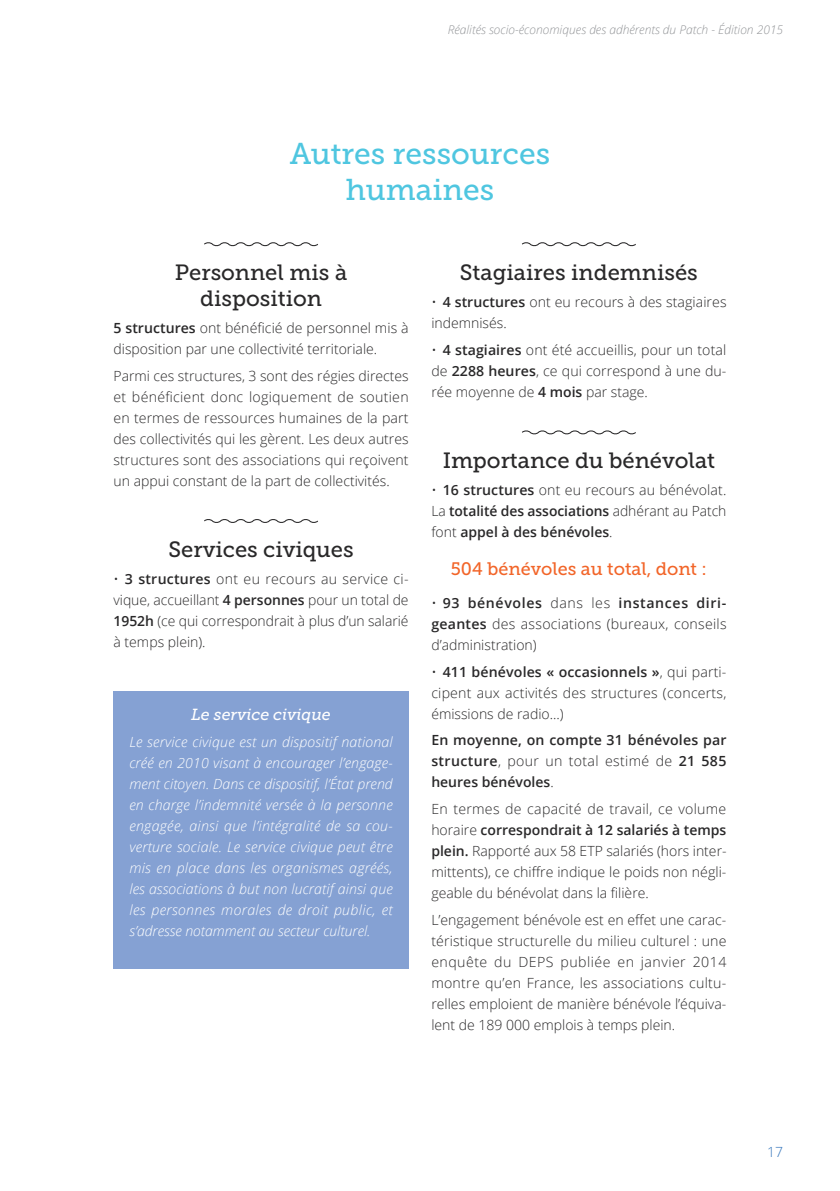
<style>
.page{position:relative;width:840px;height:1191px;background:#fff}
.page>*{position:absolute;margin:0;border:0;box-sizing:border-box;transform-origin:0 0}
.t1{font:30px/36px "Museo Slab 500";color:#4fc6e0;text-align:center}
.t2{font:22px/26px "Museo Slab 500";color:#292829;text-align:center}
.t3{font:18px "Museo Slab 500";color:#f26529}
.t4{font:italic 16px "Museo Slab 500";color:#fff}
.t5{font:300 14px/21px "Open Sans";color:#292829;text-align:justify}
.t6{font:italic 300 14px/21px "Open Sans";color:#fff;text-align:justify}
.t7{font:600 14px/21px "Open Sans";color:#292829;text-align:justify}
.t8{font:300 14px "Open Sans";color:#3777bc}
.t9{font:italic 300 12px "Open Sans";color:#939598}
.s1{font-weight:600}
.s2{font-weight:300}
</style>
<div class="page">
<div style="left:113px;top:691px;width:295px;height:277px;background:#85a1d3"></div>
<svg style="left:204px;top:242px;width:114px;height:5px"></svg>
<svg style="left:204px;top:519px;width:114px;height:4px"></svg>
<svg style="left:522px;top:242px;width:114px;height:5px"></svg>
<svg style="left:522px;top:430px;width:114px;height:5px"></svg>
<p class="t9" style="left:447px;top:21px;width:337px">Réalités socio-économiques des adhérents du Patch - Édition 2015</p>
<h1 class="t1" style="left:289px;top:136px;width:262px">Autres ressources humaines</h1>
<h2 class="t2" style="left:175px;top:260px;width:174px">Personnel mis à disposition</h2>
<p class="t5" style="left:113px;top:317px;width:296px"><span class="s1">5 structures</span> ont bénéficié de personnel mis à disposition par une collectivité territoriale.</p>
<p class="t5" style="left:113px;top:365px;width:296px">Parmi ces structures, 3 sont des régies directes et bénéficient donc logiquement de soutien en termes de ressources humaines de la part des collectivités qui les gèrent. Les deux autres structures sont des associations qui reçoivent un appui constant de la part de collectivités.</p>
<h2 class="t2" style="left:168px;top:536px;width:187px">Services civiques</h2>
<p class="t5" style="left:113px;top:568px;width:296px">• <span class="s1">3 structures</span> ont eu recours au service ci&shy;vique, accueillant <span class="s1">4 personnes</span> pour un total de <span class="s1">1952h</span> (ce qui correspondrait à plus d’un salarié à temps plein).</p>
<p class="t4" style="left:191px;top:706px;width:141px">Le service civique</p>
<p class="t6" style="left:129px;top:731px;width:265px">Le service civique est un dispositif national créé en 2010 visant à encourager l’engage&shy;ment citoyen. Dans ce dispositif, l’État prend en charge l’indemnité versée à la personne engagée, ainsi que l’intégralité de sa cou&shy;verture sociale. Le service civique peut être mis en place dans les organismes agréés, les associations à but non lucratif ainsi que les personnes morales de droit public, et s’adresse notamment au secteur culturel.</p>
<h2 class="t2" style="left:459px;top:260px;width:239px">Stagiaires indemnisés</h2>
<p class="t5" style="left:431px;top:291px;width:296px">• <span class="s1">4 structures</span> ont eu recours à des stagiaires indemnisés.</p>
<p class="t5" style="left:431px;top:339px;width:296px">• <span class="s1">4 stagiaires</span> ont été accueillis, pour un total de <span class="s1">2288 heures</span>, ce qui correspond à une du&shy;rée moyenne de <span class="s1">4 mois</span> par stage.</p>
<h2 class="t2" style="left:442px;top:448px;width:274px">Importance du bénévolat</h2>
<p class="t7" style="left:431px;top:479px;width:296px"><span class="s2">•</span> 16 structures <span class="s2">ont eu recours au bénévolat.<br>La</span> totalité des associations <span class="s2">adhérant au Patch font</span> appel à des bénévoles<span class="s2">.</span></p>
<p class="t3" style="left:450px;top:559px;width:257px">504 bénévoles au total, dont :</p>
<p class="t5" style="left:431px;top:592px;width:296px">• <span class="s1">93 bénévoles</span> dans les <span class="s1">instances diri&shy;geantes</span> des associations (bureaux, conseils d’administration)</p>
<p class="t5" style="left:431px;top:660px;width:296px">• <span class="s1">411 bénévoles « occasionnels »</span>, qui parti&shy;cipent aux activités des structures (concerts, émissions de radio…)</p>
<p class="t7" style="left:431px;top:729px;width:296px">En moyenne, on compte 31 bénévoles par structure<span class="s2">, pour un total estimé de</span> 21 585 heures bénévoles<span class="s2">.</span></p>
<p class="t5" style="left:431px;top:798px;width:296px">En termes de capacité de travail, ce volume horaire <span class="s1">correspondrait à 12 salariés à temps plein.</span> Rapporté aux 58 ETP salariés (hors inter&shy;mittents), ce chiffre indique le poids non négli&shy;geable du bénévolat dans la filière.</p>
<p class="t5" style="left:431px;top:908px;width:296px">L’engagement bénévole est en effet une carac&shy;téristique structurelle du milieu culturel : une enquête du DEPS publiée en janvier 2014 montre qu’en France, les associations cultu&shy;relles emploient de manière bénévole l’équiva&shy;lent de 189 000 emplois à temps plein.</p>
<p class="t8" style="left:766px;top:1142px;width:17px">17</p>
</div>
